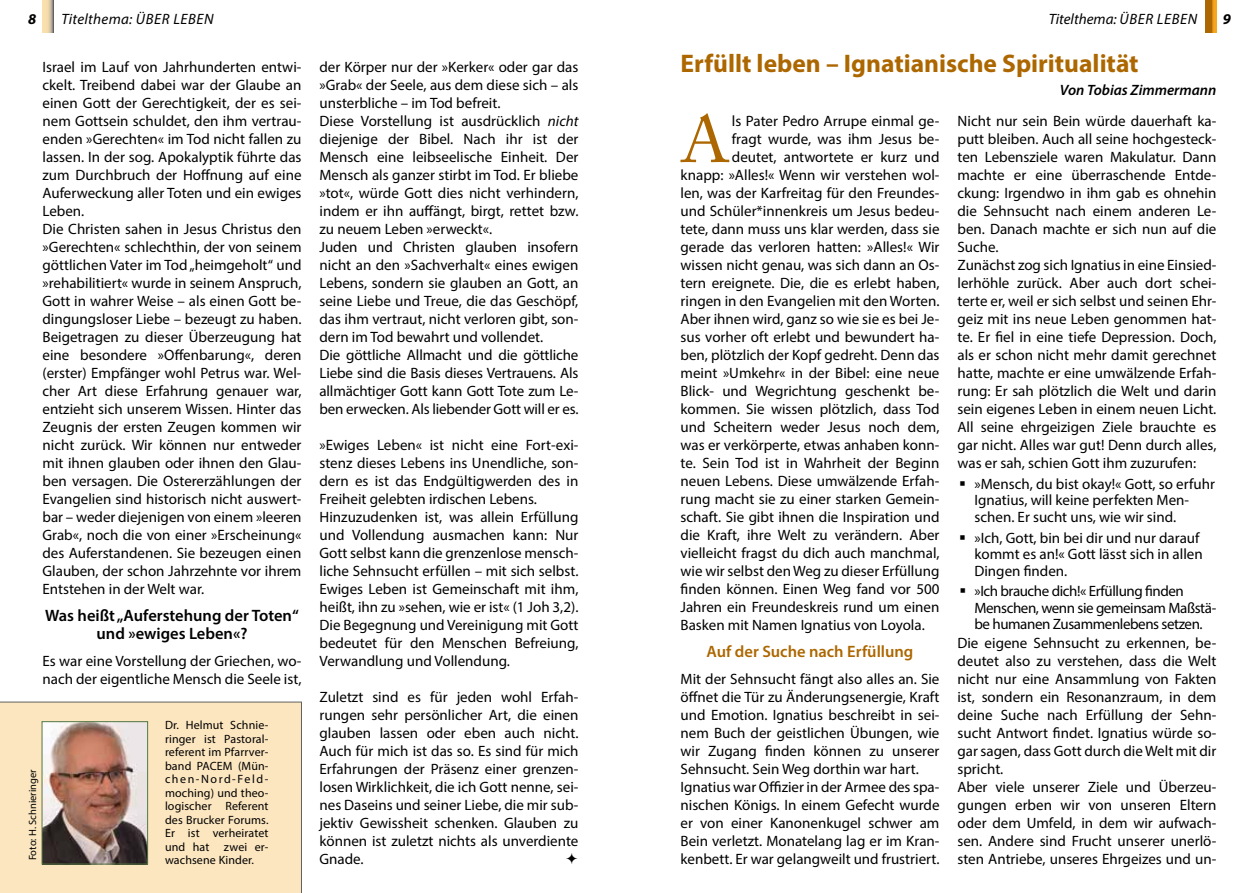
<style>
.page{position:relative;width:1259px;height:893px;background:#fff}
.page>*{position:absolute;margin:0;border:0;box-sizing:border-box;transform-origin:0 0}
.t1{font:65.7px "Adobe Caslon Pro";color:#ad6700}
.t2{font:700 25.5px "Myriad Pro";color:#ad6700}
.t3{font:600 16.5px/18px "Myriad Pro";color:#000;text-align:center}
.t4{font:600 16.5px "Myriad Pro";color:#ad6700}
.t5{font:15px/18px "Myriad Pro";color:#000}
.t6{font:15px/16.5px "Myriad Pro";letter-spacing:-.03em;color:#000}
.t7{font:italic 15px "Myriad Pro";letter-spacing:.04em;color:#000}
.t8{font:italic 600 15px "Myriad Pro";color:#000}
.t9{font:italic 700 15px "Myriad Pro";color:#000}
.t10{font:12px/13.5px "Myriad Pro";letter-spacing:.01em;color:#000;text-align:justify}
.t11{font:10.5px "Myriad Pro";color:#000}
.s1{font-style:italic}
</style>
<div class="page">
<div style="left:0;top:702px;width:302px;height:191px;background:#fce6c0"></div>
<img style="left:44px;top:723px;width:102px;height:139px">
<div style="left:42px;top:721px;width:106px;height:143px;border:1px solid #53763f"></div>
<svg style="left:1205px;top:0;width:11px;height:33px"></svg>
<svg style="left:43px;top:0;width:10px;height:33px"></svg>
<p class="t9" style="left:28px;top:9px;width:10px">8</p>
<p class="t7" style="left:61px;top:10px;width:154px">Titelthema: Über leben</p>
<p class="t7" style="left:1048px;top:10px;width:150px">Titelthema: Über leben</p>
<p class="t9" style="left:1222px;top:9px;width:10px">9</p>
<p class="t5" style="left:43px;top:58px;width:260px">Israel im Lauf von Jahrhunderten entwi&shy;ckelt. Treibend dabei war der Glaube an einen Gott der Gerechtigkeit, der es sei&shy;nem Gottsein schuldet, den ihm vertrau&shy;enden »Gerechten« im Tod nicht fallen zu lassen. In der sog. Apokalyptik führte das zum Durchbruch der Hoffnung auf eine Auferweckung aller Toten und ein ewiges Leben.<br>Die Christen sahen in Jesus Christus den »Gerechten« schlechthin, der von seinem göttlichen Vater im Tod „heimgeholt“ und »rehabilitiert« wurde in seinem Anspruch, Gott in wahrer Weise – als einen Gott be&shy;dingungsloser Liebe – bezeugt zu haben.<br>Beigetragen zu dieser Überzeugung hat eine besondere »Offenbarung«, deren (erster) Empfänger wohl Petrus war. Wel&shy;cher Art diese Erfahrung genauer war, entzieht sich unserem Wissen. Hinter das Zeugnis der ersten Zeugen kommen wir nicht zurück. Wir können nur entweder mit ihnen glauben oder ihnen den Glau&shy;ben versagen. Die Ostererzählungen der Evangelien sind historisch nicht auswert&shy;bar – weder diejenigen von einem »leeren Grab«, noch die von einer »Erscheinung« des Auferstandenen. Sie bezeugen einen Glauben, der schon Jahrzehnte vor ihrem Entstehen in der Welt war.</p>
<p class="t3" style="left:45px;top:606px;width:255px">Was heißt „Auferstehung der Toten“ und »ewiges Leben«?</p>
<p class="t5" style="left:43px;top:652px;width:260px">Es war eine Vorstellung der Griechen, wo&shy;nach der eigentliche Mensch die Seele ist,</p>
<p class="t11" style="left:26px;top:860px;width:93px;rotate:-90deg">Foto: H. Schnieringer</p>
<p class="t10" style="left:165px;top:718px;width:105px">Dr. Helmut Schnie&shy;ringer ist Pastoral&shy;referent im Pfarrver&shy;band PACEM (Mün&shy;chen-Nord-Feld&shy;moching) und theo&shy;logischer Referent des Brucker Forums.<br>Er ist verheiratet und hat zwei er&shy;wachsene Kinder.</p>
<p class="t5" style="left:319px;top:58px;width:260px">der Körper nur der »Kerker« oder gar das »Grab« der Seele, aus dem diese sich – als unsterbliche – im Tod befreit.<br>Diese Vorstellung ist ausdrücklich <span class="s1">nicht </span>diejenige der Bibel. Nach ihr ist der Mensch eine leibseelische Einheit. Der Mensch als ganzer stirbt im Tod. Er bliebe »tot«, würde Gott dies nicht verhindern, indem er ihn auffängt, birgt, rettet bzw. zu neuem Leben »erweckt«.<br>Juden und Christen glauben insofern nicht an den »Sachverhalt« eines ewigen Lebens, sondern sie glauben an Gott, an seine Liebe und Treue, die das Geschöpf, das ihm vertraut, nicht verloren gibt, son&shy;dern im Tod bewahrt und vollendet.<br>Die göttliche Allmacht und die göttliche Liebe sind die Basis dieses Vertrauens. Als allmächtiger Gott kann Gott Tote zum Le&shy;ben erwecken. Als liebender Gott will er es.</p>
<p class="t5" style="left:319px;top:436px;width:260px">»Ewiges Leben« ist nicht eine Fort-exi&shy;stenz dieses Lebens ins Unendliche, son&shy;dern es ist das Endgültigwerden des in Freiheit gelebten irdischen Lebens.<br>Hinzuzudenken ist, was allein Erfüllung und Vollendung ausmachen kann: Nur Gott selbst kann die grenzenlose mensch&shy;liche Sehnsucht erfüllen – mit sich selbst.<br>Ewiges Leben ist Gemeinschaft mit ihm, heißt, ihn zu »sehen, wie er ist« (1 Joh 3,2).<br>Die Begegnung und Vereinigung mit Gott bedeutet für den Menschen Befreiung, Verwandlung und Vollendung.</p>
<p class="t5" style="left:319px;top:688px;width:260px;text-align:justify">Zuletzt sind es für jeden wohl Erfah&shy;rungen sehr persönlicher Art, die einen glauben lassen oder eben auch nicht.<br>Auch für mich ist das so. Es sind für mich Erfahrungen der Präsenz einer grenzen&shy;losen Wirklichkeit, die ich Gott nenne, sei&shy;nes Daseins und seiner Liebe, die mir sub&shy;jektiv Gewissheit schenken. Glauben zu können ist zuletzt nichts als unverdiente Gnade.</p>
<h2 class="t2" style="left:680px;top:47px;width:459px">Erfüllt leben – Ignatianische Spiritualität</h2>
<p class="t8" style="left:1059px;top:80px;width:158px">Von Tobias Zimmermann</p>
<h1 class="t1" style="left:680px;top:101px;width:50px">A</h1>
<p class="t5" style="left:732px;top:112px;width:209px">ls Pater Pedro Arrupe einmal ge-</p>
<p class="t5" style="left:957px;top:112px;width:260px">Nicht nur sein Bein würde dauerhaft ka&shy;putt bleiben. Auch all seine hochgesteck&shy;ten Lebensziele waren Makulatur. Dann machte er eine überraschende Entde&shy;ckung: Irgendwo in ihm gab es ohnehin die Sehnsucht nach einem anderen Le&shy;ben. Danach machte er sich nun auf die Suche.<br>Zunächst zog sich Ignatius in eine Einsied&shy;lerhöhle zurück. Aber auch dort schei&shy;terte er, weil er sich selbst und seinen Ehr&shy;geiz mit ins neue Leben genommen hat&shy;te. Er fiel in eine tiefe Depression. Doch, als er schon nicht mehr damit gerechnet hatte, machte er eine umwälzende Erfah&shy;rung: Er sah plötzlich die Welt und darin sein eigenes Leben in einem neuen Licht.<br>All seine ehrgeizigen Ziele brauchte es gar nicht. Alles war gut! Denn durch alles, was er sah, schien Gott ihm zuzurufen:</p>
<p class="t5" style="left:974px;top:475px;width:242px;line-height:16.5px">»Mensch, du bist okay!« Gott, so erfuhr<br>Ignatius, will keine perfekten Men&shy;schen. Er sucht uns, wie wir sind.</p>
<p class="t5" style="left:974px;top:529px;width:230px;line-height:16.5px">»Ich, Gott, bin bei dir und nur darauf kommt es an!« Gott lässt sich in allen<br>Dingen finden.</p>
<p class="t6" style="left:974px;top:583px;width:243px">»Ich brauche dich!« Erfüllung finden<br>Menschen, wenn sie gemeinsam Maßstä&shy;be humanen Zusammenlebens setzen.</p>
<p class="t5" style="left:957px;top:634px;width:260px">Die eigene Sehnsucht zu erkennen, be&shy;deutet also zu verstehen, dass die Welt nicht nur eine Ansammlung von Fakten ist, sondern ein Resonanzraum, in dem deine Suche nach Erfüllung der Sehn&shy;sucht Antwort findet. Ignatius würde so&shy;gar sagen, dass Gott durch die Welt mit dir spricht.<br>Aber viele unserer Ziele und Überzeu&shy;gungen erben wir von unseren Eltern oder dem Umfeld, in dem wir aufwach&shy;sen. Andere sind Frucht unserer unerlö&shy;sten Antriebe, unseres Ehrgeizes und un-</p>
<p class="t5" style="left:732px;top:130px;width:209px">fragt wurde, was ihm Jesus be-</p>
<p class="t5" style="left:732px;top:148px;width:209px">deutet, antwortete er kurz und</p>
<p class="t5" style="left:680px;top:166px;width:260px">knapp: »Alles!« Wenn wir verstehen wol-</p>
<p class="t5" style="left:680px;top:184px;width:260px">len, was der Karfreitag für den Freundes-</p>
<p class="t5" style="left:680px;top:202px;width:260px">und Schüler*innenkreis um Jesus bedeu-</p>
<p class="t5" style="left:680px;top:220px;width:260px">tete, dann muss uns klar werden, dass sie</p>
<p class="t5" style="left:680px;top:238px;width:260px">gerade das verloren hatten: »Alles!« Wir</p>
<p class="t5" style="left:680px;top:256px;width:260px">wissen nicht genau, was sich dann an Os-</p>
<p class="t5" style="left:680px;top:274px;width:260px">tern ereignete. Die, die es erlebt haben,</p>
<p class="t5" style="left:680px;top:292px;width:260px">ringen in den Evangelien mit den Worten.</p>
<p class="t5" style="left:680px;top:310px;width:260px">Aber ihnen wird, ganz so wie sie es bei Je-</p>
<p class="t5" style="left:680px;top:328px;width:260px">sus vorher oft erlebt und bewundert ha-</p>
<p class="t5" style="left:680px;top:346px;width:260px">ben, plötzlich der Kopf gedreht. Denn das</p>
<p class="t5" style="left:680px;top:364px;width:260px">meint »Umkehr« in der Bibel: eine neue</p>
<p class="t5" style="left:680px;top:382px;width:260px">Blick- und Wegrichtung geschenkt be-</p>
<p class="t5" style="left:680px;top:400px;width:260px">kommen. Sie wissen plötzlich, dass Tod</p>
<p class="t5" style="left:680px;top:418px;width:260px">und Scheitern weder Jesus noch dem,</p>
<p class="t5" style="left:680px;top:436px;width:260px">was er verkörperte, etwas anhaben konn-</p>
<p class="t5" style="left:680px;top:454px;width:260px">te. Sein Tod ist in Wahrheit der Beginn</p>
<p class="t5" style="left:680px;top:472px;width:260px">neuen Lebens. Diese umwälzende Erfah-</p>
<p class="t5" style="left:680px;top:490px;width:260px">rung macht sie zu einer starken Gemein-</p>
<p class="t5" style="left:680px;top:508px;width:260px">schaft. Sie gibt ihnen die Inspiration und</p>
<p class="t5" style="left:680px;top:526px;width:260px">die Kraft, ihre Welt zu verändern. Aber</p>
<p class="t5" style="left:680px;top:544px;width:260px">vielleicht fragst du dich auch manchmal,</p>
<p class="t5" style="left:680px;top:562px;width:260px">wie wir selbst den Weg zu dieser Erfüllung</p>
<p class="t5" style="left:680px;top:580px;width:260px">finden können. Einen Weg fand vor 500</p>
<p class="t5" style="left:680px;top:598px;width:260px">Jahren ein Freundeskreis rund um einen</p>
<p class="t5" style="left:680px;top:616px;width:246px">Basken mit Namen Ignatius von Loyola.</p>
<p class="t4" style="left:706px;top:641px;width:208px">Auf der Suche nach Erfüllung</p>
<p class="t5" style="left:680px;top:670px;width:260px">Mit der Sehnsucht fängt also alles an. Sie öffnet die Tür zu Änderungsenergie, Kraft und Emotion. Ignatius beschreibt in sei&shy;nem Buch der geistlichen Übungen, wie wir Zugang finden können zu unserer Sehnsucht. Sein Weg dorthin war hart.<br>Ignatius war Offizier in der Armee des spa&shy;nischen Königs. In einem Gefecht wurde er von einer Kanonenkugel schwer am Bein verletzt. Monatelang lag er im Kran&shy;kenbett. Er war gelangweilt und frustriert.</p>
</div>
